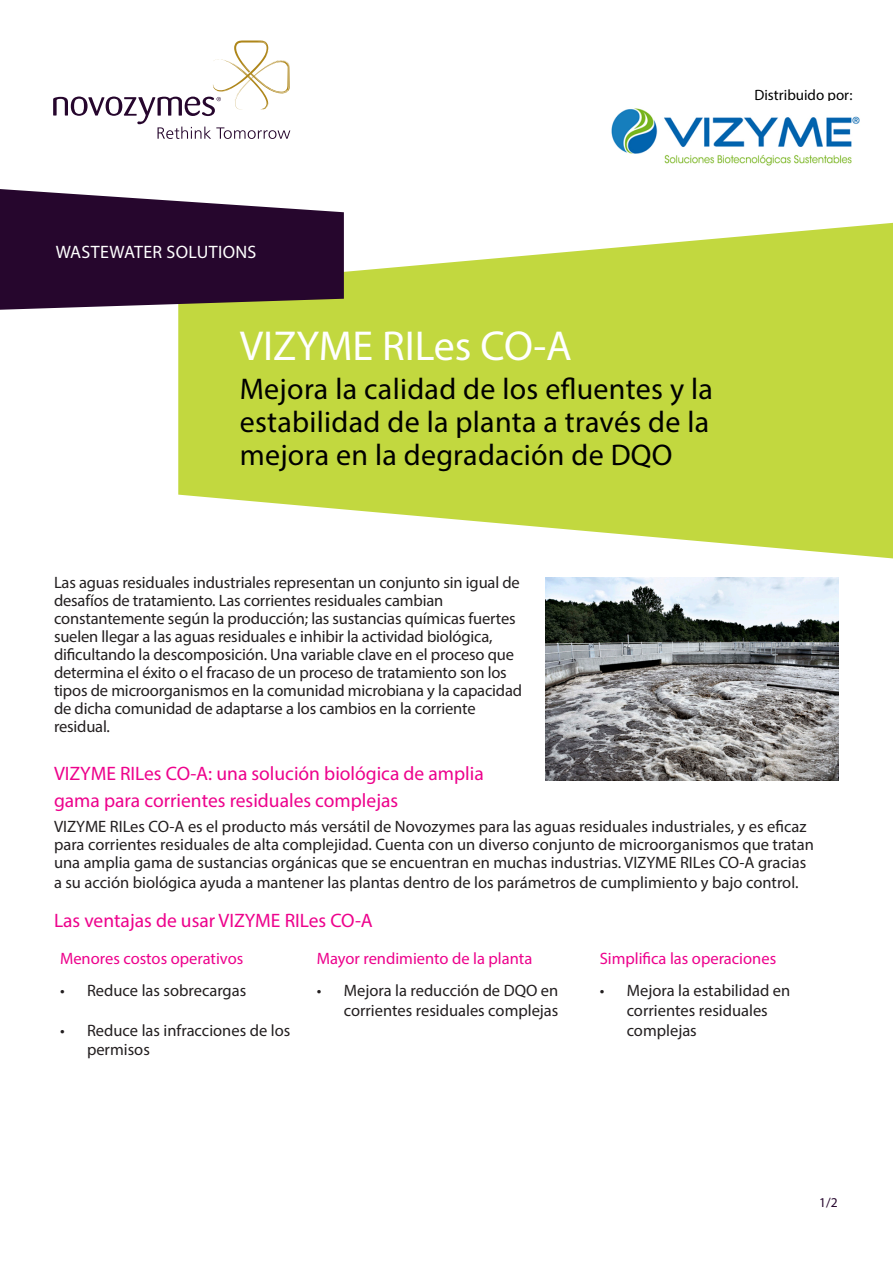
<style>
.page{position:relative;width:893px;height:1263px;background:#fff}
.page>*{position:absolute;margin:0;border:0;box-sizing:border-box;transform-origin:0 0}
.t1{font:42px "Myriad Pro";color:#fff}
.t2{font:30px/33px "Myriad Pro";letter-spacing:.01em;color:#000}
.t3{font:19.5px/27px "Myriad Pro";color:#ed028c}
.t4{font:18px "Myriad Pro";letter-spacing:.02em;color:#fff}
.t5{font:16.5px/18px "Myriad Pro";letter-spacing:-.005em;color:#231f20}
.t6{font:16.5px "Myriad Pro";color:#ed028c}
.t7{font:15px "Myriad Pro";color:#000}
.t8{font:13.5px "Myriad Pro";color:#26062d}
</style>
<div class="page">
<svg style="left:178px;top:223px;width:715px;height:335px;fill:#c2d83f"></svg>
<svg style="left:0;top:189px;width:344px;height:121px;background:#432844"></svg>
<svg style="left:53px;top:41px;width:237px;height:98px"></svg>
<img style="left:545px;top:577px;width:294px;height:204px">
<img style="left:611px;top:108px;width:249px;height:58px">
<p class="t7" style="left:754px;top:86px;width:99px">Distribuido por:</p>
<p class="t4" style="left:56px;top:241px;width:202px">WASTEWATER SOLUTIONS</p>
<p class="t1" style="left:240px;top:319px;width:334px">VIZYME RILes CO-A</p>
<p class="t2" style="left:240px;top:372px;width:475px">Mejora la calidad de los efluentes y la estabilidad de la planta a través de la mejora en la degradación de DQO</p>
<p class="t5" style="left:54px;top:574px;width:470px">Las aguas residuales industriales representan un conjunto sin igual de desafíos de tratamiento. Las corrientes residuales cambian constantemente según la producción; las sustancias químicas fuertes suelen llegar a las aguas residuales e inhibir la actividad biológica, dificultando la descomposición. Una variable clave en el proceso que determina el éxito o el fracaso de un proceso de tratamiento son los tipos de microorganismos en la comunidad microbiana y la capacidad de dicha comunidad de adaptarse a los cambios en la corriente residual.</p>
<p class="t3" style="left:54px;top:760px;width:431px">VIZYME RILes CO-A: una solución biológica de amplia gama para corrientes residuales complejas</p>
<p class="t5" style="left:54px;top:817px;width:761px">VIZYME RILes CO-A es el producto más versátil de Novozymes para las aguas residuales industriales, y es eficaz para corrientes residuales de alta complejidad. Cuenta con un diverso conjunto de microorganismos que tratan una amplia gama de sustancias orgánicas que se encuentran en muchas industrias. VIZYME RILes CO-A gracias</p>
<p class="t5" style="left:54px;top:873px;width:746px">a su acción biológica ayuda a mantener las plantas dentro de los parámetros de cumplimiento y bajo control.</p>
<p class="t3" style="left:54px;top:906px;width:320px">Las ventajas de usar VIZYME RILes CO-A</p>
<p class="t6" style="left:60px;top:948px;width:185px">Menores costos operativos</p>
<p class="t6" style="left:317px;top:948px;width:217px">Mayor rendimiento de la planta</p>
<p class="t6" style="left:600px;top:948px;width:178px">Simplifica las operaciones</p>
<p class="t5" style="left:60px;top:981px;width:188px">• Reduce las sobrecargas</p>
<p class="t5" style="left:87px;top:1020px;width:205px;line-height:19.8px;text-indent:-27px">• Reduce las infracciones de los permisos</p>
<p class="t5" style="left:317px;top:980px;width:243px;line-height:19.8px;text-align:right">• Mejora la reducción de DQO en corrientes residuales complejas</p>
<p class="t5" style="left:627px;top:980px;width:165px;line-height:19.8px;text-indent:-27px">• Mejora la estabilidad en corrientes residuales complejas</p>
<p class="t8" style="left:819px;top:1194px;width:20px">1/2</p>
</div>
